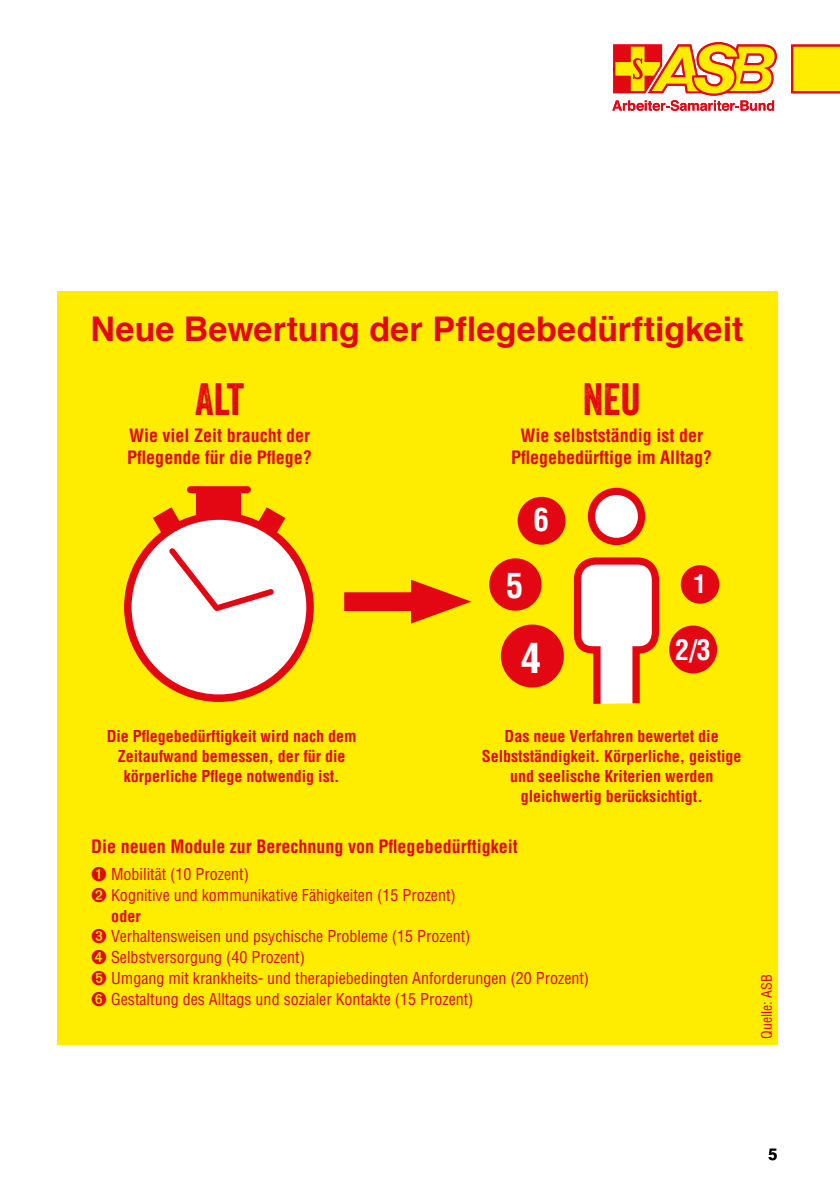
<style>
.page{position:relative;width:840px;height:1191px;background:#fff}
.page>*{position:absolute;margin:0;border:0;box-sizing:border-box;transform-origin:0 0}
.t1{font:44px "Veneer";color:#e30613}
.t2{font:700 condensed 40.8px "Helvetica";color:#fff}
.t3{font:700 34px "Helvetica";color:#e30613}
.t4{font:700 condensed 34px "Helvetica";color:#fff}
.t5{font:700 condensed 31px "Helvetica";color:#fff}
.t6{font:700 condensed 28px "Helvetica";color:#fff}
.t7{font:700 condensed 25px "Helvetica";color:#fff}
.t8{font:700 condensed 18px/21.6px "Helvetica";color:#e30613}
.t9{font:condensed 16px "Helvetica";color:#e30613}
.t10{font:700 condensed 16px/20px "Helvetica";color:#e30613;text-align:center}
.t11{font:700 16px "Helvetica";color:#000}
.t12{font:condensed 14px "Helvetica";color:#e30613}
</style>
<div class="page">
<div style="left:57px;top:291px;width:720px;height:753px;background:#ffed00"></div>
<div style="left:344px;top:592px;width:91px;height:19px;background:#e30613"></div>
<svg style="left:411px;top:579px;width:60px;height:44px"></svg>
<svg style="left:591px;top:491px;width:50px;height:50px;fill:#fff"></svg>
<div style="left:587px;top:488px;width:58px;height:57px;border:7px solid #e30613;border-radius:50%"></div>
<svg style="left:573px;top:557px;width:87px;height:147px"></svg>
<div style="left:500px;top:624px;width:63px;height:63px;background:#e30613;border-radius:50%"></div>
<div style="left:489px;top:558px;width:52px;height:52px;background:#e30613;border-radius:50%"></div>
<div style="left:680px;top:565px;width:39px;height:38px;background:#e30613;border-radius:50%"></div>
<div style="left:517px;top:497px;width:48px;height:48px;background:#e30613;border-radius:50%"></div>
<div style="left:668px;top:625px;width:48px;height:48px;background:#e30613;border-radius:50%"></div>
<div style="left:197px;top:492px;width:44px;height:49px;background:#e30613"></div>
<div style="left:190px;top:486px;width:57px;height:7px;background:#e30613"></div>
<div style="left:128px;top:516px;width:182px;height:182px;background:#fff;border-radius:50%"></div>
<div style="left:124px;top:512px;width:189px;height:190px;border:8px solid #e30613;border-radius:50%"></div>
<svg style="left:153px;top:507px;width:132px;height:104px"></svg>
<svg style="left:612px;top:42px;width:164px;height:69px"></svg>
<svg style="left:791px;top:45px;width:48px;height:48px"></svg>
<h3 class="t3" style="left:90px;top:301px;width:654px">Neue Bewertung der -Pflegebedürftigkeit</h3>
<h1 class="t1" style="left:195px;top:372px;width:51px">ALT</h1>
<p class="t8" style="left:127px;top:425px;width:186px">Wie viel Zeit braucht der<br>Pflegende für die Pflege?</p>
<h1 class="t1" style="left:582px;top:372px;width:59px">NEU</h1>
<p class="t8" style="left:510px;top:425px;width:203px;text-align:center">Wie selbstständig ist der<br>Pflegebedürftige im Alltag?</p>
<h3 class="t5" style="left:533px;top:501px;width:17px">6</h3>
<h3 class="t4" style="left:506px;top:564px;width:18px">5</h3>
<h3 class="t7" style="left:693px;top:568px;width:14px">1</h3>
<h2 class="t2" style="left:520px;top:633px;width:22px">4</h2>
<h3 class="t6" style="left:674px;top:633px;width:37px">2/3</h3>
<p class="t10" style="left:107px;top:726px;width:251px">Die Pflegebedürftigkeit wird nach dem<br>Zeitaufwand bemessen, der für die körperliche Pflege notwendig ist.</p>
<p class="t10" style="left:481px;top:726px;width:261px">Das neue Verfahren bewertet die Selbstständigkeit. Körperliche, geistige und seelische Kriterien werden gleichwertig berücksichtigt.</p>
<p class="t8" style="left:91px;top:835px;width:428px">Die neuen Module zur Berechnung von Pflegebedürftigkeit</p>
<p class="t9" style="left:91px;top:864px;width:159px">➊ Mobilität (10 Prozent)</p>
<p class="t9" style="left:91px;top:885px;width:366px">➋ Kognitive und kommunikative Fähigkeiten (15 Prozent)</p>
<p class="t10" style="left:111px;top:905px;width:31px">oder</p>
<p class="t9" style="left:91px;top:926px;width:380px">➌ Verhaltensweisen und psychische Probleme (15 Prozent)</p>
<p class="t9" style="left:91px;top:947px;width:215px">➍ Selbstversorgung (40 Prozent)</p>
<p class="t9" style="left:91px;top:968px;width:499px">➎ Umgang mit krankheits- und therapiebedingten Anforderungen (20 Prozent)</p>
<p class="t9" style="left:91px;top:989px;width:383px">➏ Gestaltung des Alltags und sozialer Kontakte (15 Prozent)</p>
<p class="t12" style="left:757px;top:1038px;width:66px;rotate:-90deg">Quelle: ASB</p>
<p class="t11" style="left:768px;top:1141px;width:10px">5</p>
</div>
